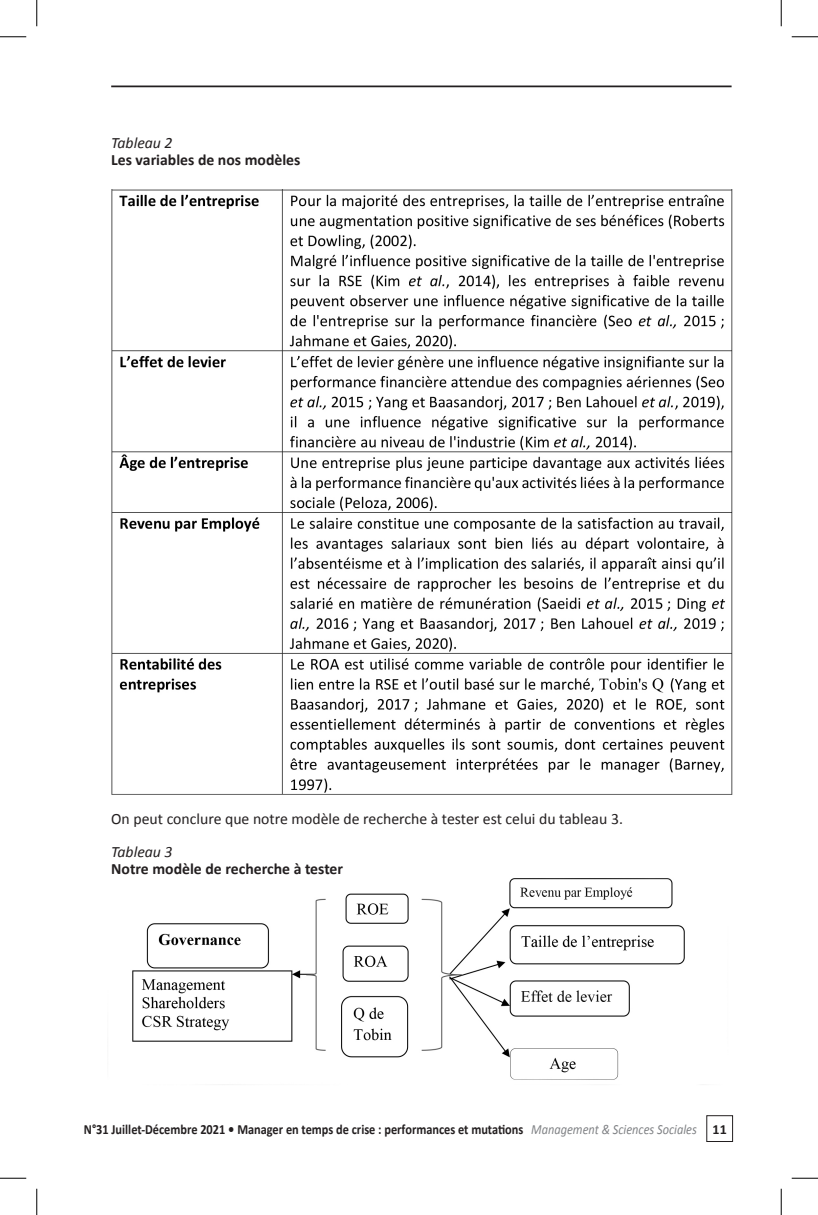
<style>
.page{position:relative;width:818px;height:1215px;background:#fff}
.page>*{position:absolute;margin:0;border:0;box-sizing:border-box;transform-origin:0 0}
.t1{font:15.75px "Calibri";color:#231f20}
.texte_courant{font:700 15.75px "Calibri";color:#231f20}
.texte_courant-2{font:italic 15.75px "Calibri";color:#231f20}
.t2{font:700 14px "Calibri";color:#231f20;scale:.88 1}
.s1{font-weight:400;font-style:italic;color:#808285}
</style>
<div class="page">
<hr style="left:111px;top:85px;width:620px;height:2px;background:#231f20">
<div style="left:706px;top:1115px;width:27px;height:26px;border:1px solid #231f20"></div>
<img style="left:111px;top:190px;width:622px;height:605px">
<img style="left:132px;top:878px;width:553px;height:202px">
<svg style="left:0;top:36px;width:26px;height:1px"></svg>
<svg style="left:791px;top:36px;width:27px;height:1px"></svg>
<svg style="left:0;top:1177px;width:26px;height:1px"></svg>
<svg style="left:791px;top:1177px;width:27px;height:1px"></svg>
<svg style="left:36px;top:0;width:1px;height:26px"></svg>
<svg style="left:36px;top:1188px;width:1px;height:26px"></svg>
<svg style="left:781px;top:0;width:1px;height:26px"></svg>
<svg style="left:781px;top:1188px;width:1px;height:26px"></svg>
<p class="texte_courant-2" style="left:111px;top:132px;width:63px">Tableau 2</p>
<p class="texte_courant" style="left:111px;top:150px;width:191px">Les variables de nos modèles</p>
<p class="t1" style="left:111px;top:808px;width:513px">On peut conclure que notre modèle de recherche à tester est celui du tableau 3.</p>
<p class="texte_courant-2" style="left:111px;top:841px;width:63px">Tableau 3</p>
<p class="texte_courant" style="left:111px;top:859px;width:233px">Notre modèle de recherche à tester</p>
<p class="t2" style="left:84px;top:1120px;width:732px">N°31 Juillet-Décembre 2021 • Manager en temps de crise : performances et mutations <span class="s1">Management &amp; Sciences Sociales</span> 11</p>
</div>
